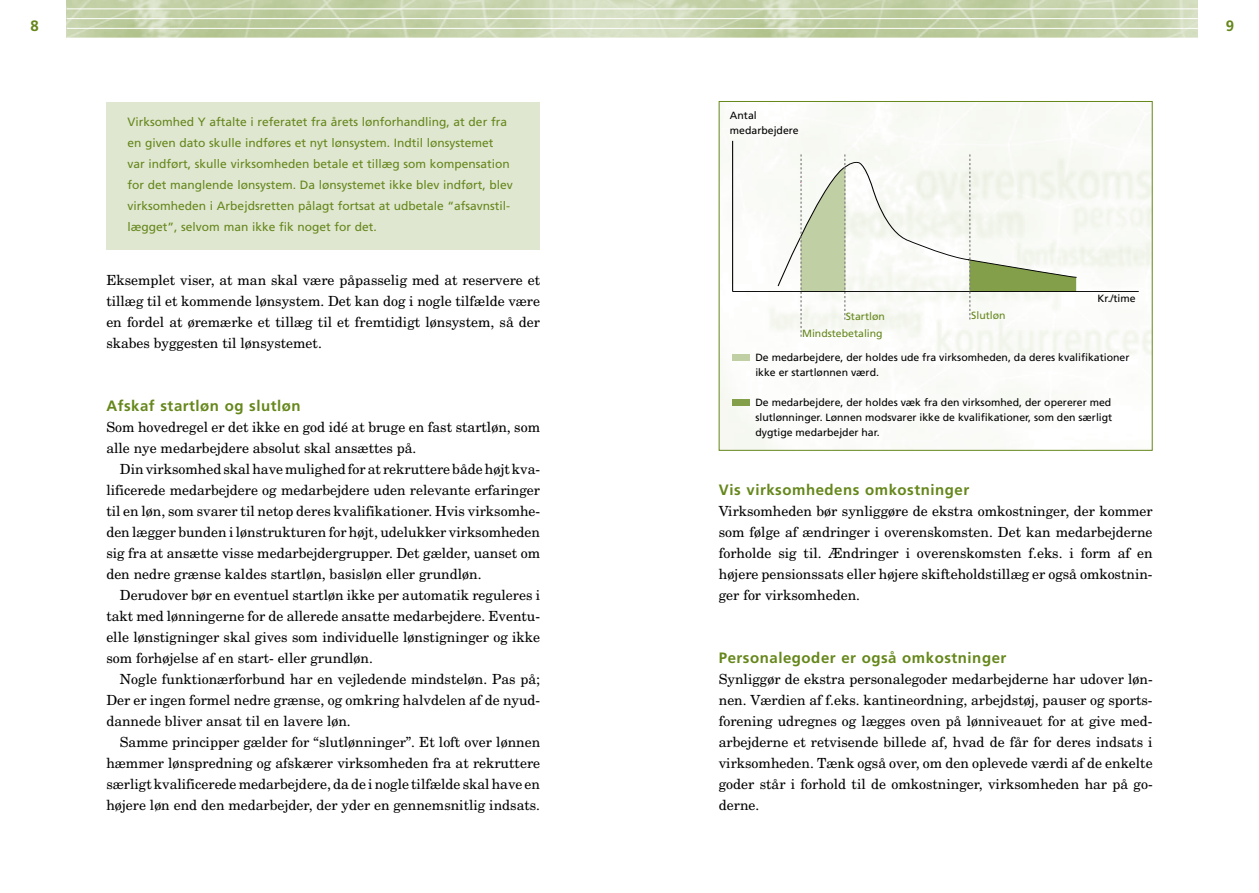
<style>
.page{position:relative;width:1259px;height:893px;background:#fff}
.page>*{position:absolute;margin:0;border:0;box-sizing:border-box;transform-origin:0 0}
.t1{font:700 15px "Frutiger";letter-spacing:.035em;color:#65871b}
.t2{font:13.95px/21px "New Century Schlbk";color:#000;text-align:justify}
.t3{font:12px/21px "Frutiger";color:#65871b}
.t4{font:10.5px/15px "Frutiger";color:#000}
.t5{font:10.5px "Frutiger";color:#65871b}
</style>
<div class="page">
<img style="left:67px;top:0;width:562px;height:37px">
<hr style="left:67px;top:8px;width:562px;height:1px;background:#fff">
<hr style="left:67px;top:18px;width:562px;height:1px;background:#fff">
<hr style="left:67px;top:28px;width:562px;height:1px;background:#fff">
<svg style="left:632px;top:0;width:566px;height:37px;background:#c6d3ac"></svg>
<hr style="left:629px;top:0;width:3px;height:37px;background:#e0e7d1">
<hr style="left:629px;top:8px;width:569px;height:1px;background:#fff">
<hr style="left:629px;top:18px;width:569px;height:1px;background:#fff">
<hr style="left:629px;top:28px;width:569px;height:1px;background:#fff">
<div style="left:106px;top:102px;width:434px;height:147px;background:#e0e7d1"></div>
<img style="left:721px;top:103px;width:429px;height:346px">
<div style="left:719px;top:101px;width:433px;height:350px;border:1px solid #65871b"></div>
<hr style="left:732px;top:141px;width:1px;height:150px;background:#000">
<hr style="left:732px;top:291px;width:406px;height:1px;background:#000">
<svg style="left:777px;top:154px;width:300px;height:184px"></svg>
<div style="left:731px;top:355px;width:18px;height:6px;background:#c1cfa4"></div>
<div style="left:731px;top:399px;width:18px;height:6px;background:#849f49"></div>
<p class="t1" style="left:30px;top:17px;width:10px">8</p>
<p class="t1" style="left:1225px;top:17px;width:10px">9</p>
<p class="t3" style="left:128px;top:111px;width:387px">Virksomhed Y aftalte i referatet fra årets lønforhandling, at der fra en given dato skulle indføres et nyt lønsystem. Indtil lønsystemet var indført, skulle virksomheden betale et tillæg som kompensation for det manglende lønsystem. Da lønsystemet ikke blev indført, blev virksomheden i Arbejdsretten pålagt fortsat at udbetale “afsavnstil&shy;lægget”, selvom man ikke fik noget for det.</p>
<p class="t4" style="left:730px;top:108px;width:70px">Antal medarbejdere</p>
<p class="t2" style="left:106px;top:269px;width:435px">Eksemplet viser, at man skal være påpasselig med at reservere et tillæg til et kommende lønsystem. Det kan dog i nogle tilfælde være en fordel at øremærke et tillæg til et fremtidigt lønsystem, så der skabes byggesten til lønsystemet.</p>
<p class="t1" style="left:106px;top:397px;width:196px">Afskaf startløn og slutløn</p>
<p class="t2" style="left:106px;top:416px;width:435px">Som hovedregel er det ikke en god idé at bruge en fast startløn, som alle nye medarbejdere absolut skal ansættes på.</p>
<p class="t2" style="left:106px;top:458px;width:435px;text-indent:14px">Din virksomhed skal have mulighed for at rekruttere både højt kva&shy;lificerede medarbejdere og medarbejdere uden relevante erfaringer til en løn, som svarer til netop deres kvalifikationer. Hvis virksomhe&shy;den lægger bunden i lønstrukturen for højt, udelukker virksomheden sig fra at ansætte visse medarbejdergrupper. Det gælder, uanset om den nedre grænse kaldes startløn, basisløn eller grundløn.</p>
<p class="t2" style="left:106px;top:584px;width:435px;text-indent:14px">Derudover bør en eventuel startløn ikke per automatik reguleres i takt med lønningerne for de allerede ansatte medarbejdere. Eventu&shy;elle lønstigninger skal gives som individuelle lønstigninger og ikke som forhøjelse af en start- eller grundløn.</p>
<p class="t2" style="left:106px;top:668px;width:435px;text-indent:14px">Nogle funktionærforbund har en vejledende mindsteløn. Pas på; Der er ingen formel nedre grænse, og omkring halvdelen af de nyud&shy;dannede bliver ansat til en lavere løn.</p>
<p class="t2" style="left:106px;top:731px;width:435px;text-indent:14px">Samme principper gælder for “slutlønninger”. Et loft over lønnen hæmmer lønspredning og afskærer virksomheden fra at rekruttere særligt kvalificerede medarbejdere, da de i nogle tilfælde skal have en højere løn end den medarbejder, der yder en gennemsnitlig indsats.</p>
<p class="t4" style="left:1097px;top:290px;width:40px">Kr./time</p>
<p class="t5" style="left:845px;top:310px;width:41px">Startløn</p>
<p class="t5" style="left:971px;top:309px;width:36px">Slutløn</p>
<p class="t5" style="left:802px;top:327px;width:82px">Mindstebetaling</p>
<p class="t4" style="left:755px;top:350px;width:376px">De medarbejdere, der holdes ude fra virksomheden, da deres kvalifikationer ikke er startlønnen værd.</p>
<p class="t4" style="left:755px;top:395px;width:358px;text-align:justify">De medarbejdere, der holdes væk fra den virksomhed, der opererer med slutlønninger. Lønnen modsvarer ikke de kvalifikationer, som den særligt dygtige medarbejder har.</p>
<p class="t1" style="left:719px;top:481px;width:252px">Vis virksomhedens omkostninger</p>
<p class="t2" style="left:719px;top:500px;width:435px">Virksomheden bør synliggøre de ekstra omkostninger, der kommer som følge af ændringer i overenskomsten. Det kan medarbejderne forholde sig til. Ændringer i overenskomsten f.eks. i form af en højere pensionssats eller højere skifteholdstillæg er også omkostnin&shy;ger for virksomheden.</p>
<p class="t1" style="left:719px;top:649px;width:289px">Personalegoder er også omkostninger</p>
<p class="t2" style="left:719px;top:668px;width:435px">Synliggør de ekstra personalegoder medarbejderne har udover løn&shy;nen. Værdien af f.eks. kantineordning, arbejdstøj, pauser og sports&shy;forening udregnes og lægges oven på lønniveauet for at give med&shy;arbejderne et retvisende billede af, hvad de får for deres indsats i virksomheden. Tænk også over, om den oplevede værdi af de enkelte goder står i forhold til de omkostninger, virksomheden har på go&shy;derne.</p>
</div>
